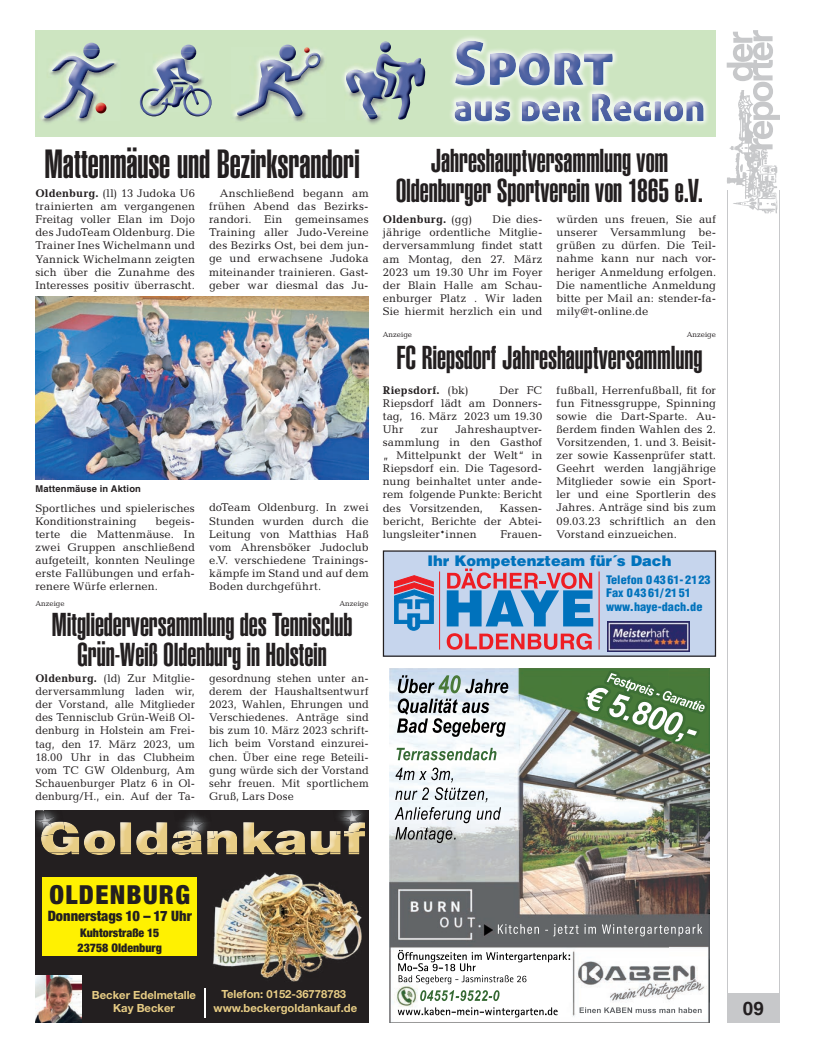
<style>
.page{position:relative;width:819px;height:1053px;background:#fff}
.page>*{position:absolute;margin:0;border:0;box-sizing:border-box;transform-origin:0 0}
.t1{font:40px "Helvetica LT Std Ultra Comp";letter-spacing:-.005em;color:#231f20}
.t2{font:32.5px/30px "Helvetica LT Std Ultra Comp";letter-spacing:-.005em;color:#231f20;text-align:center}
.t3{font:900 condensed 26.25px "Helvetica Neue";letter-spacing:.05em;color:#231f20}
.t4{font:700 18.75px "Helvetica LT Std";color:#231f20}
.t5{font:900 14.62px "Helvetica LT Std";color:#0072bc}
.t6{font:900 condensed 14.38px "Helvetica Neue";color:#231f20}
.t7{font:900 condensed 11.88px/14.4px "Helvetica Neue";color:#231f20}
.t8{font:900 condensed 11.5px/13.8px "Helvetica LT Std";color:#0072bc;scale:1.06 1}
.t9{font:11.25px/13.1px "Candida Std";letter-spacing:.015em;color:#231f20;text-align:justify}
.t10{font:700 11.25px/13.5px "Helvetica Neue";color:#e8cd85;text-align:center}
.t11{font:700 11.25px "Candida Std";letter-spacing:.01em;color:#231f20}
.t12{font:700 9.38px "Helvetica LT Std";letter-spacing:.015em;color:#231f20}
.t13{font:7.5px "Candida Std";color:#231f20}
.s1{font-weight:700}
.s2{font-weight:400}
</style>
<div class="page">
<div style="left:726px;top:993px;width:53px;height:29px;background:#c7c8ca"></div>
<hr style="left:778px;top:190px;width:1px;height:832px;background:#c7c8ca">
<hr style="left:726px;top:190px;width:1px;height:832px;background:#c7c8ca">
<img style="left:726px;top:149px;width:52px;height:65px">
<svg style="left:726px;top:30px;width:54px;height:119px"></svg>
<div style="left:35px;top:810px;width:334px;height:212px;background:#231f20"></div>
<div style="left:43px;top:877px;width:154px;height:79px;background:#fff101"></div>
<img style="left:49px;top:852px;width:311px;height:3px">
<img style="left:41px;top:822px;width:324px;height:30px">
<img style="left:35px;top:822px;width:8px;height:15px">
<img style="left:41px;top:821px;width:24px;height:15px">
<img style="left:35px;top:810px;width:21px;height:12px">
<svg style="left:41px;top:821px;width:10px;height:8px"></svg>
<img style="left:175px;top:822px;width:39px;height:21px">
<svg style="left:184px;top:814px;width:21px;height:7px"></svg>
<img style="left:182px;top:821px;width:23px;height:14px">
<img style="left:334px;top:821px;width:31px;height:13px">
<img style="left:340px;top:810px;width:23px;height:11px">
<svg style="left:349px;top:821px;width:9px;height:5px"></svg>
<svg style="left:204px;top:988px;width:1px;height:29px"></svg>
<img style="left:36px;top:975px;width:46px;height:47px">
<img style="left:213px;top:872px;width:149px;height:110px">
<div style="left:383px;top:551px;width:332px;height:105px;background:#c6d5ed"></div>
<img style="left:607px;top:622px;width:82px;height:29px">
<svg style="left:394px;top:575px;width:39px;height:55px"></svg>
<svg style="left:446px;top:633px;width:145px;height:16px"></svg>
<hr style="left:439px;top:571px;width:1px;height:78px;background:#ee1d23">
<hr style="left:598px;top:571px;width:1px;height:78px;background:#ee1d23">
<svg style="left:446px;top:568px;width:147px;height:58px"></svg>
<div style="left:35px;top:30px;width:681px;height:106px;background:#cde5c1"></div>
<img style="left:451px;top:37px;width:257px;height:88px">
<img style="left:455px;top:41px;width:157px;height:44px">
<img style="left:454px;top:93px;width:249px;height:28px">
<svg style="left:86px;top:43px;width:11px;height:2px"></svg>
<img style="left:83px;top:45px;width:17px;height:5px">
<img style="left:40px;top:50px;width:78px;height:73px">
<img style="left:44px;top:60px;width:70px;height:58px">
<svg style="left:91px;top:65px;width:5px;height:3px"></svg>
<svg style="left:52px;top:56px;width:32px;height:15px"></svg>
<svg style="left:96px;top:102px;width:10px;height:11px"></svg>
<svg style="left:183px;top:45px;width:11px;height:2px"></svg>
<img style="left:181px;top:47px;width:15px;height:5px">
<img style="left:164px;top:52px;width:40px;height:32px">
<img style="left:153px;top:58px;width:46px;height:26px">
<img style="left:148px;top:115px;width:55px;height:1px">
<img style="left:140px;top:84px;width:72px;height:31px">
<svg style="left:173px;top:82px;width:16px;height:2px"></svg>
<img style="left:236px;top:118px;width:69px;height:4px">
<img style="left:233px;top:50px;width:92px;height:68px">
<img style="left:237px;top:53px;width:83px;height:63px">
<svg style="left:282px;top:45px;width:11px;height:2px"></svg>
<img style="left:279px;top:47px;width:17px;height:14px">
<svg style="left:304px;top:47px;width:15px;height:18px"></svg>
<svg style="left:380px;top:41px;width:11px;height:11px"></svg>
<img style="left:343px;top:72px;width:2px;height:13px">
<img style="left:345px;top:66px;width:36px;height:58px">
<img style="left:346px;top:79px;width:30px;height:35px">
<svg style="left:346px;top:70px;width:30px;height:9px"></svg>
<svg style="left:367px;top:104px;width:9px;height:15px"></svg>
<img style="left:376px;top:54px;width:49px;height:65px">
<img style="left:35px;top:296px;width:333px;height:183px">
<img style="left:390px;top:668px;width:319px;height:354px">
<img style="left:583px;top:685px;width:116px;height:59px">
<img style="left:604px;top:671px;width:103px;height:43px">
<p class="t1" style="left:44px;top:141px;width:317px">Mattenmäuse und Bezirksrandori</p>
<p class="t9" style="left:35px;top:187px;width:161px"><span class="s1">Oldenburg.</span> (ll) 13 Judoka U6 trainierten am vergangenen Freitag voller Elan im Dojo des JudoTeam Oldenburg. Die Trainer Ines Wichelmann und Yannick Wichelmann zeigten sich über die Zunahme des Interesses positiv überrascht.</p>
<p class="t9" style="left:209px;top:186px;width:161px;text-indent:11px">Anschließend begann am frühen Abend das Bezirks&shy;randori. Ein gemeinsames Training aller Judo-Vereine des Bezirks Ost, bei dem jun&shy;ge und erwachsene Judoka miteinander trainieren. Gast&shy;geber war diesmal das Ju-</p>
<p class="t12" style="left:35px;top:483px;width:107px">Mattenmäuse in Aktion</p>
<p class="t9" style="left:35px;top:501px;width:161px">Sportliches und spielerisches<br>Konditionstraining</p>
<p class="t9" style="left:35px;top:514px;width:161px;text-indent:120px">begeis&shy;terte die Mattenmäuse. In zwei Gruppen anschließend aufgeteilt, konnten Neulinge erste Fallübungen und erfah&shy;renere Würfe erlernen.</p>
<p class="t9" style="left:209px;top:501px;width:161px">doTeam Oldenburg. In zwei Stunden wurden durch die Leitung von Matthias Haß vom Ahrensböker Judoclub e.V. verschiedene Trainings&shy;kämpfe im Stand und auf dem Boden durchgeführt.</p>
<p class="t13" style="left:35px;top:599px;width:31px">Anzeige</p>
<p class="t13" style="left:339px;top:599px;width:31px">Anzeige</p>
<p class="t2" style="left:51px;top:609px;width:302px">Mitgliederversammlung des Tennisclub<br>Grün-Weiß Oldenburg in Holstein</p>
<p class="t9" style="left:35px;top:671px;width:161px"><span class="s1">Oldenburg.</span> (ld) Zur Mitglie&shy;derversammlung laden wir, der Vorstand, alle Mitglieder des Tennisclub Grün-Weiß Ol&shy;denburg in Holstein am Frei&shy;tag, den 17. März 2023, um 18.00 Uhr in das Clubheim vom TC GW Oldenburg, Am Schauenburger Platz 6 in Ol&shy;denburg/H., ein. Auf der Ta-</p>
<p class="t9" style="left:209px;top:671px;width:161px">gesordnung stehen unter an&shy;derem der Haushaltsentwurf 2023, Wahlen, Ehrungen und Verschiedenes. Anträge sind bis zum 10. März 2023 schrift&shy;lich beim Vorstand einzurei&shy;chen. Über eine rege Beteili&shy;gung würde sich der Vorstand sehr freuen. Mit sportlichem Gruß, Lars Dose</p>
<p class="t2" style="left:395px;top:146px;width:309px">Jahreshauptversammlung vom<br>Oldenburger Sportverein von 1865 e.V.</p>
<p class="t11" style="left:383px;top:213px;width:91px">Oldenburg. <span class="s2">(gg)</span></p>
<p class="t9" style="left:383px;top:213px;width:161px;text-indent:110px">Die dies&shy;jährige ordentliche Mitglie&shy;derversammlung findet statt am Montag, den 27. März 2023 um 19.30 Uhr im Foyer der Blain Halle am Schau&shy;enburger Platz . Wir laden Sie hiermit herzlich ein und</p>
<p class="t9" style="left:556px;top:213px;width:161px">würden uns freuen, Sie auf unserer Versammlung be&shy;grüßen zu dürfen. Die Teil&shy;nahme kann nur nach vor&shy;heriger Anmeldung erfolgen.<br>Die namentliche Anmeldung bitte per Mail an: stender-fa&shy;mily@t-online.de</p>
<p class="t13" style="left:383px;top:330px;width:31px">Anzeige</p>
<p class="t13" style="left:686px;top:330px;width:31px">Anzeige</p>
<p class="t2" style="left:396px;top:343px;width:307px">FC Riepsdorf Jahreshauptversammlung</p>
<p class="t11" style="left:383px;top:383px;width:87px">Riepsdorf. <span class="s2">(bk)</span></p>
<p class="t9" style="left:556px;top:383px;width:161px">fußball, Herrenfußball, fit for fun Fitnessgruppe, Spinning sowie die Dart-Sparte. Au&shy;ßerdem finden Wahlen des 2.<br>Vorsitzenden, 1. und 3. Beisit&shy;zer sowie Kassenprüfer statt.<br>Geehrt werden langjährige Mitglieder sowie ein Sport&shy;ler und eine Sportlerin des Jahres. Anträge sind bis zum 09.03.23 schriftlich an den Vorstand einzueichen.</p>
<p class="t9" style="left:383px;top:383px;width:161px;text-indent:117px">Der FC Riepsdorf lädt am Donners&shy;tag, 16. März 2023 um 19.30<br>Uhr</p>
<p class="t9" style="left:383px;top:422px;width:161px;text-indent:73px">Jahreshauptver&shy;sammlung in den Gasthof „ Mittelpunkt der Welt“ in Riepsdorf ein. Die Tagesord&shy;nung beinhaltet unter ande&shy;rem folgende Punkte: Bericht des Vorsitzenden,</p>
<p class="t9" style="left:420px;top:422px;width:19px">zur</p>
<p class="t9" style="left:383px;top:501px;width:161px;text-indent:117px">Kassen&shy;bericht, Berichte der Abtei&shy;lungsleiter*innen</p>
<p class="t9" style="left:500px;top:527px;width:43px">Frauen-</p>
<p class="t5" style="left:427px;top:551px;width:245px">Ihr Kompetenzteam für´s Dach</p>
<p class="t8" style="left:606px;top:572px;width:100px">Telefon 04361-2123<br>Fax 0 4361/2151 www.haye-dach.de</p>
<p class="t3" style="left:50px;top:878px;width:142px">OLDENBURG</p>
<p class="t6" style="left:48px;top:906px;width:145px">Donnerstags 10 – 17 Uhr</p>
<p class="t7" style="left:77px;top:925px;width:86px">Kuhtorstraße 15<br>23758 Oldenburg</p>
<p class="t10" style="left:92px;top:987px;width:106px">Becker Edelmetalle<br>Kay Becker</p>
<p class="t10" style="left:213px;top:987px;width:145px">Telefon: 0152-36778783 www.beckergoldankauf.de</p>
<p class="t4" style="left:742px;top:996px;width:23px">09</p>
</div>
